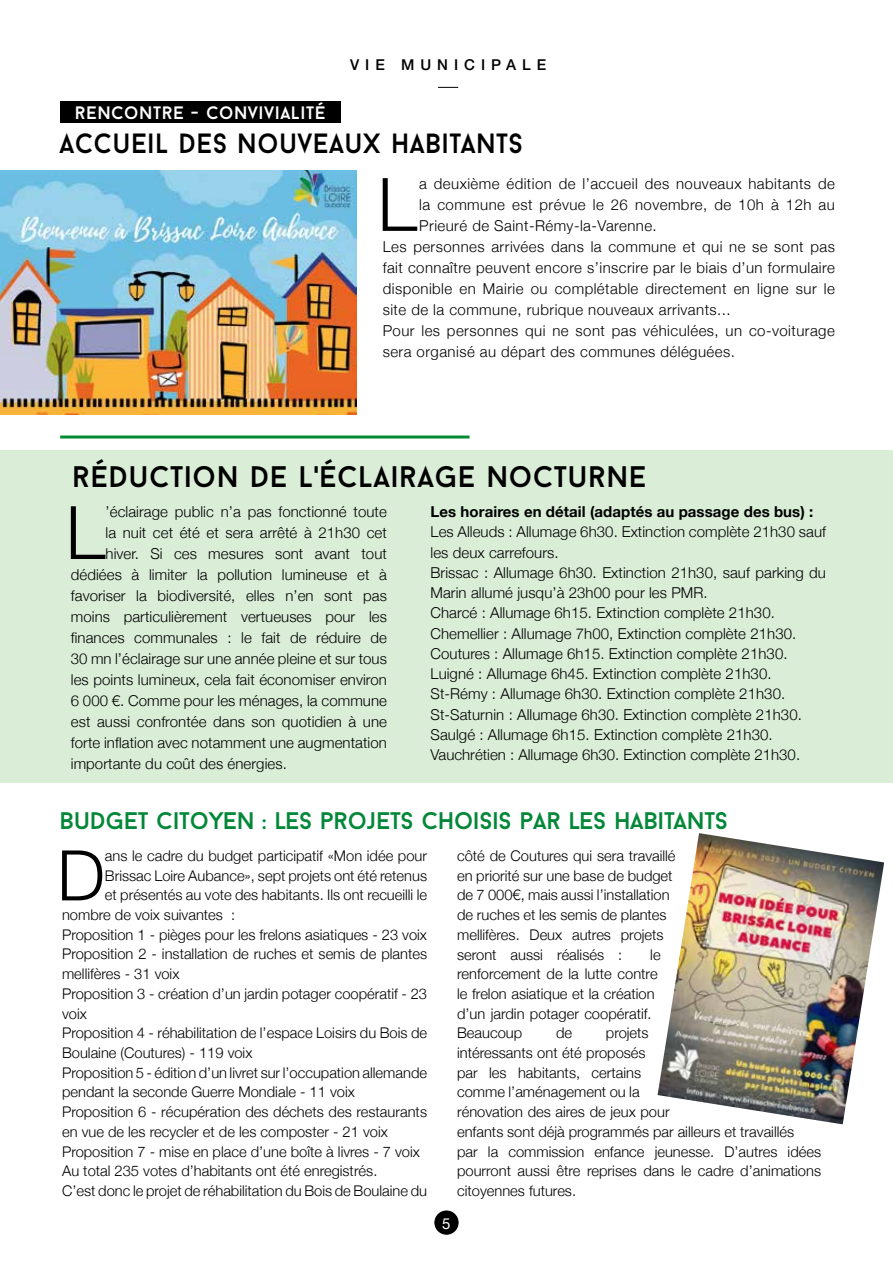
<style>
.page{position:relative;width:893px;height:1263px;background:#fff}
.page>*{position:absolute;margin:0;border:0;box-sizing:border-box;transform-origin:0 0}
.t1{font:300 73.8px "Helvetica Neue";color:#000}
.t2{font:300 69.9px "Helvetica Neue";color:#000}
.t3{font:29.7px "Baron Neue";letter-spacing:.02em;color:#000}
.t4{font:27.75px "Baron Neue";letter-spacing:.02em;color:#000;scale:.95 1}
.t5{font:24px "Baron Neue";letter-spacing:-.01em;color:#038738}
.t6{font:18px "Baron Neue";letter-spacing:.03em;color:#fff}
.t7{font:300 15px/20.2px "Helvetica Neue";letter-spacing:.005em;color:#000}
.t8{font:300 15px "Helvetica Neue";letter-spacing:.03em;color:#000}
.t9{font:700 15px "Helvetica Neue";letter-spacing:.005em;color:#000}
.t10{font:500 15px "Helvetica Neue";letter-spacing:.4em;color:#000}
.t11{font:15px "Helvetica Neue";color:#fff}
.t12{font:300 14.7px/19.6px "Helvetica Neue";color:#000}
</style>
<div class="page">
<div style="left:435px;top:1211px;width:23px;height:23px;background:#000;border-radius:50%"></div>
<div style="left:435px;top:1211px;width:23px;height:23px;border:1px solid #000;border-radius:50%"></div>
<svg style="left:438px;top:87px;width:20px;height:1px"></svg>
<div style="left:60px;top:101px;width:280px;height:22px;background:#000"></div>
<hr style="left:60px;top:435px;width:409px;height:3px;background:#008a31">
<div style="left:0;top:450px;width:893px;height:332px;background:#d9edd7"></div>
<img style="left:0;top:170px;width:357px;height:245px">
<img style="left:658px;top:833px;width:226px;height:291px">
<p class="t10" style="left:350px;top:56px;width:198px">VIE MUNICIPALE</p>
<p class="t6" style="left:75px;top:102px;width:252px">RENCONTRE - CONVIVIALITÉ</p>
<h3 class="t4" style="left:59px;top:126px;width:489px">ACCUEIL DES NOUVEAUX HABITANTS</h3>
<h1 class="t1" style="left:377px;top:159px;width:41px">L</h1>
<p class="t8" style="left:419px;top:174px;width:417px">a deuxième édition de l’accueil des nouveaux habitants de</p>
<p class="t8" style="left:419px;top:195px;width:417px">la commune est prévue le 26 novembre, de 10h à 12h au</p>
<p class="t8" style="left:419px;top:216px;width:239px">Prieuré de Saint-Rémy-la-Varenne.</p>
<p class="t8" style="left:383px;top:237px;width:454px">Les personnes arrivées dans la commune et qui ne se sont pas</p>
<p class="t8" style="left:383px;top:258px;width:454px">fait connaître peuvent encore s’inscrire par le biais d’un formulaire</p>
<p class="t8" style="left:383px;top:279px;width:454px">disponible en Mairie ou complétable directement en ligne sur le</p>
<p class="t8" style="left:383px;top:300px;width:349px">site de la commune, rubrique nouveaux arrivants...</p>
<p class="t8" style="left:383px;top:321px;width:454px">Pour les personnes qui ne sont pas véhiculées, un co-voiturage</p>
<p class="t8" style="left:383px;top:342px;width:354px">sera organisé au départ des communes déléguées.</p>
<h3 class="t3" style="left:72px;top:458px;width:575px">RÉDUCTION DE L'ÉCLAIRAGE NOCTURNE</h3>
<h1 class="t1" style="left:66px;top:488px;width:41px">L</h1>
<p class="t7" style="left:106px;top:501px;width:283px">’éclairage public n’a pas fonctionné toute</p>
<p class="t9" style="left:431px;top:502px;width:384px">Les horaires en détail (adaptés au passage des bus) :</p>
<p class="t7" style="left:431px;top:522px;width:397px">Les Alleuds : Allumage 6h30. Extinction complète 21h30 sauf les deux carrefours.<br>Brissac : Allumage 6h30. Extinction 21h30, sauf parking du Marin allumé jusqu’à 23h00 pour les PMR.<br>Charcé : Allumage 6h15. Extinction complète 21h30.<br>Chemellier : Allumage 7h00, Extinction complète 21h30.<br>Coutures : Allumage 6h15. Extinction complète 21h30.<br>Luigné : Allumage 6h45. Extinction complète 21h30.<br>St-Rémy : Allumage 6h30. Extinction complète 21h30.<br>St-Saturnin : Allumage 6h30. Extinction complète 21h30.<br>Saulgé : Allumage 6h15. Extinction complète 21h30.<br>Vauchrétien : Allumage 6h30. Extinction complète 21h30.</p>
<p class="t7" style="left:106px;top:522px;width:283px">la nuit cet été et sera arrêté à 21h30 cet</p>
<p class="t7" style="left:106px;top:543px;width:283px">hiver. Si ces mesures sont avant tout</p>
<p class="t7" style="left:71px;top:564px;width:318px">dédiées à limiter la pollution lumineuse et à</p>
<p class="t7" style="left:71px;top:585px;width:318px">favoriser la biodiversité, elles n’en sont pas</p>
<p class="t7" style="left:71px;top:606px;width:318px">moins particulièrement vertueuses pour les</p>
<p class="t7" style="left:71px;top:627px;width:318px">finances communales : le fait de réduire de</p>
<p class="t7" style="left:71px;top:648px;width:318px">30 mn l’éclairage sur une année pleine et sur tous</p>
<p class="t7" style="left:71px;top:669px;width:318px">les points lumineux, cela fait économiser environ</p>
<p class="t7" style="left:71px;top:690px;width:318px">6 000 €. Comme pour les ménages, la commune</p>
<p class="t7" style="left:71px;top:711px;width:318px">est aussi confrontée dans son quotidien à une</p>
<p class="t7" style="left:71px;top:732px;width:318px">forte inflation avec notamment une augmentation</p>
<p class="t7" style="left:71px;top:753px;width:217px">importante du coût des énergies.</p>
<h3 class="t5" style="left:60px;top:805px;width:670px">BUDGET CITOYEN : LES PROJETS CHOISIS PAR LES HABITANTS</h3>
<h2 class="t2" style="left:57px;top:833px;width:49px">D</h2>
<p class="t12" style="left:105px;top:846px;width:324px">ans le cadre du budget participatif «Mon idée pour</p>
<p class="t12" style="left:457px;top:846px;width:220px">côté de Coutures qui sera travaillé en priorité sur une base de budget de 7 000€, mais aussi l’installation de ruches et les semis de plantes mellifères. Deux autres projets seront aussi réalisés :</p>
<p class="t12" style="left:105px;top:865px;width:324px">Brissac Loire Aubance», sept projets ont été retenus</p>
<p class="t12" style="left:105px;top:885px;width:324px">et présentés au vote des habitants. Ils ont recueilli le</p>
<p class="t12" style="left:62px;top:905px;width:175px">nombre de voix suivantes :</p>
<p class="t12" style="left:62px;top:924px;width:366px">Proposition 1 - pièges pour les frelons asiatiques - 23 voix</p>
<p class="t12" style="left:62px;top:944px;width:367px">Proposition 2 - installation de ruches et semis de plantes</p>
<p class="t12" style="left:62px;top:964px;width:119px">mellifères - 31 voix</p>
<p class="t12" style="left:62px;top:983px;width:366px">Proposition 3 - création d’un jardin potager coopératif - 23</p>
<p class="t12" style="left:62px;top:1003px;width:26px">voix</p>
<p class="t12" style="left:62px;top:1023px;width:366px">Proposition 4 - réhabilitation de l’espace Loisirs du Bois de</p>
<p class="t12" style="left:62px;top:1043px;width:192px">Boulaine (Coutures) - 119 voix</p>
<p class="t12" style="left:62px;top:1062px;width:367px">Proposition 5 - édition d’un livret sur l’occupation allemande</p>
<p class="t12" style="left:62px;top:1082px;width:294px">pendant la seconde Guerre Mondiale - 11 voix</p>
<p class="t12" style="left:62px;top:1102px;width:366px">Proposition 6 - récupération des déchets des restaurants</p>
<p class="t12" style="left:62px;top:1121px;width:327px">en vue de les recycler et de les composter - 21 voix</p>
<p class="t12" style="left:62px;top:1141px;width:359px">Proposition 7 - mise en place d’une boîte à livres - 7 voix</p>
<p class="t12" style="left:62px;top:1161px;width:317px">Au total 235 votes d’habitants ont été enregistrés.</p>
<p class="t12" style="left:62px;top:1180px;width:366px">C’est donc le projet de réhabilitation du Bois de Boulaine du</p>
<p class="t12" style="left:457px;top:944px;width:205px;text-indent:193px">le renforcement de la lutte contre le frelon asiatique et la création d’un jardin potager coopératif.<br>Beaucoup</p>
<p class="t12" style="left:457px;top:1023px;width:365px;text-indent:149px">projets<br>intéressants ont été proposés<br>par les habitants, certains<br>comme l’aménagement ou la<br>rénovation des aires de jeux pour<br>enfants sont déjà programmés par ailleurs et travaillés<br>par la commission enfance jeunesse. D’autres idées pourront aussi être reprises dans le cadre d’animations citoyennes futures.</p>
<p class="t12" style="left:556px;top:1023px;width:18px">de</p>
<p class="t11" style="left:442px;top:1214px;width:10px">5</p>
</div>
